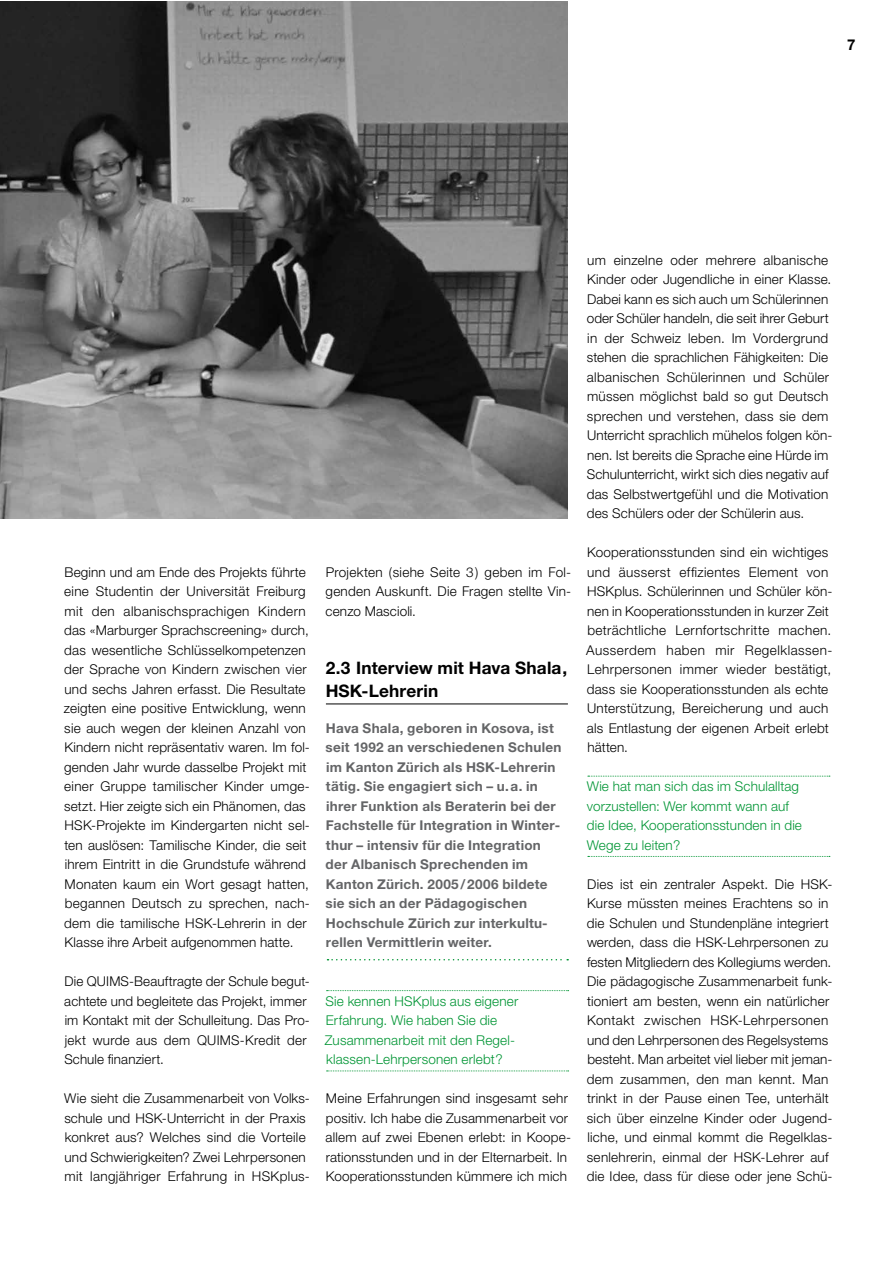
<style>
.page{position:relative;width:893px;height:1263px;background:#fff}
.page>*{position:absolute;margin:0;border:0;box-sizing:border-box;transform-origin:0 0}
.t1{font:700 17.25px/22.5px "Helvetica Neue LT Std";letter-spacing:.01em;color:#000}
.t2{font:700 15px "Helvetica Neue LT Std";color:#000}
.t3{font:300 13.5px/19.5px "Helvetica Neue LT Std";letter-spacing:.015em;color:#000}
.t4{font:700 13.5px/19.5px "Helvetica Neue LT Std";letter-spacing:.02em;color:#646567}
.t5{font:300 13.5px/19.5px "Helvetica Neue LT Std";letter-spacing:.01em;color:#009534}
</style>
<div class="page">
<svg style="left:588px;top:776px;width:242px;height:1px"></svg>
<svg style="left:588px;top:856px;width:242px;height:1px"></svg>
<hr style="left:326px;top:703px;width:242px;height:1px;background:#000">
<svg style="left:327px;top:959px;width:241px;height:1px"></svg>
<svg style="left:327px;top:990px;width:242px;height:1px"></svg>
<svg style="left:327px;top:1071px;width:242px;height:1px"></svg>
<img style="left:0;top:1px;width:568px;height:517px">
<p class="t2" style="left:847px;top:35px;width:10px">7</p>
<p class="t3" style="left:64px;top:562px;width:248px">Beginn und am Ende des Projekts führte eine Studentin der Universität Freiburg mit den albanischsprachigen Kindern das «Marburger Sprachscreening» durch, das wesentliche Schlüsselkompetenzen der Sprache von Kindern zwischen vier und sechs Jahren erfasst. Die Resultate zeigten eine positive Entwicklung, wenn sie auch wegen der kleinen Anzahl von Kindern nicht repräsentativ waren. Im fol&shy;genden Jahr wurde dasselbe Projekt mit einer Gruppe tamilischer Kinder umge&shy;setzt. Hier zeigte sich ein Phänomen, das HSK-Projekte im Kindergarten nicht sel&shy;ten auslösen: Tamilische Kinder, die seit ihrem Eintritt in die Grundstufe während Monaten kaum ein Wort gesagt hatten, begannen Deutsch zu sprechen, nach&shy;dem die tamilische HSK-Lehrerin in der Klasse ihre Arbeit aufgenommen hatte.</p>
<p class="t3" style="left:64px;top:971px;width:247px">Die QUIMS-Beauftragte der Schule begut&shy;achtete und begleitete das Projekt, immer im Kontakt mit der Schulleitung. Das Pro&shy;jekt wurde aus dem QUIMS-Kredit der Schule finanziert.</p>
<p class="t3" style="left:64px;top:1088px;width:247px">Wie sieht die Zusammenarbeit von Volks&shy;schule und HSK-Unterricht in der Praxis konkret aus? Welches sind die Vorteile und Schwierigkeiten? Zwei Lehrpersonen mit langjähriger Erfahrung in HSKplus-</p>
<p class="t3" style="left:326px;top:562px;width:247px;text-align:justify">Projekten (siehe Seite 3 ) geben im Fol&shy;genden Auskunft. Die Fragen stellte Vin&shy;cenzo Mascioli.</p>
<p class="t1" style="left:326px;top:656px;width:243px">2.3 Interview mit Hava Shala,<br>HSK-Lehrerin</p>
<p class="t4" style="left:326px;top:718px;width:237px">Hava Shala, geboren in Kosova, ist seit 1992 an verschiedenen Schulen im Kanton Zürich als HSK-Lehrerin tätig. Sie engagiert sich – u.a. in ihrer Funktion als Beraterin bei der Fachstelle für Integration in Winter&shy;thur – intensiv für die Integration der Albanisch Sprechenden im Kanton Zürich. 2005/2006 bildete sie sich an der Pädagogischen Hochschule Zürich zur interkultu&shy;rellen Vermittlerin weiter.</p>
<p class="t5" style="left:325px;top:991px;width:195px">Sie kennen HSKplus aus eigener<br>Erfahrung. Wie haben Sie die<br>Zusammenarbeit mit den Regel&shy;klassen-Lehrpersonen erlebt?</p>
<p class="t3" style="left:326px;top:1088px;width:247px">Meine Erfahrungen sind insgesamt sehr positiv. Ich habe die Zusammenarbeit vor allem auf zwei Ebenen erlebt: in Koope&shy;rationsstunden und in der Elternarbeit. In Kooperationsstunden kümmere ich mich</p>
<p class="t3" style="left:587px;top:250px;width:247px">um einzelne oder mehrere albanische Kinder oder Jugendliche in einer Klasse.<br>Dabei kann es sich auch um Schülerinnen oder Schüler handeln, die seit ihrer Geburt in der Schweiz leben. Im Vordergrund stehen die sprachlichen Fähigkeiten: Die albanischen Schülerinnen und Schüler müssen möglichst bald so gut Deutsch sprechen und verstehen, dass sie dem Unterricht sprachlich mühelos folgen kön&shy;nen. Ist bereits die Sprache eine Hürde im Schulunterricht, wirkt sich dies negativ auf das Selbstwertgefühl und die Motivation des Schülers oder der Schülerin aus.</p>
<p class="t3" style="left:586px;top:542px;width:248px">Kooperationsstunden sind ein wichtiges und äusserst effizientes Element von HSKplus. Schülerinnen und Schüler kön&shy;nen in Kooperationsstunden in kurzer Zeit beträchtliche Lernfortschritte machen.<br>Ausserdem haben mir Regelklassen-Lehrpersonen immer wieder bestätigt, dass sie Kooperationsstunden als echte Unterstützung, Bereicherung und auch als Entlastung der eigenen Arbeit erlebt hätten.</p>
<p class="t5" style="left:587px;top:776px;width:217px">Wie hat man sich das im Schulalltag vorzustellen: Wer kommt wann auf die Idee, Kooperationsstunden in die<br>Wege zu leiten?</p>
<p class="t3" style="left:587px;top:874px;width:247px">Dies ist ein zentraler Aspekt. Die HSK-Kurse müssten meines Erachtens so in die Schulen und Stundenpläne integriert werden, dass die HSK-Lehrpersonen zu festen Mitgliedern des Kollegiums werden.<br>Die pädagogische Zusammenarbeit funk&shy;tioniert am besten, wenn ein natürlicher Kontakt zwischen HSK-Lehrpersonen und den Lehrpersonen des Regelsystems besteht. Man arbeitet viel lieber mit jeman&shy;dem zusammen, den man kennt. Man trinkt in der Pause einen Tee, unterhält sich über einzelne Kinder oder Jugend&shy;liche, und einmal kommt die Regelklas&shy;senlehrerin, einmal der HSK-Lehrer auf die Idee, dass für diese oder jene Schü-</p>
</div>
